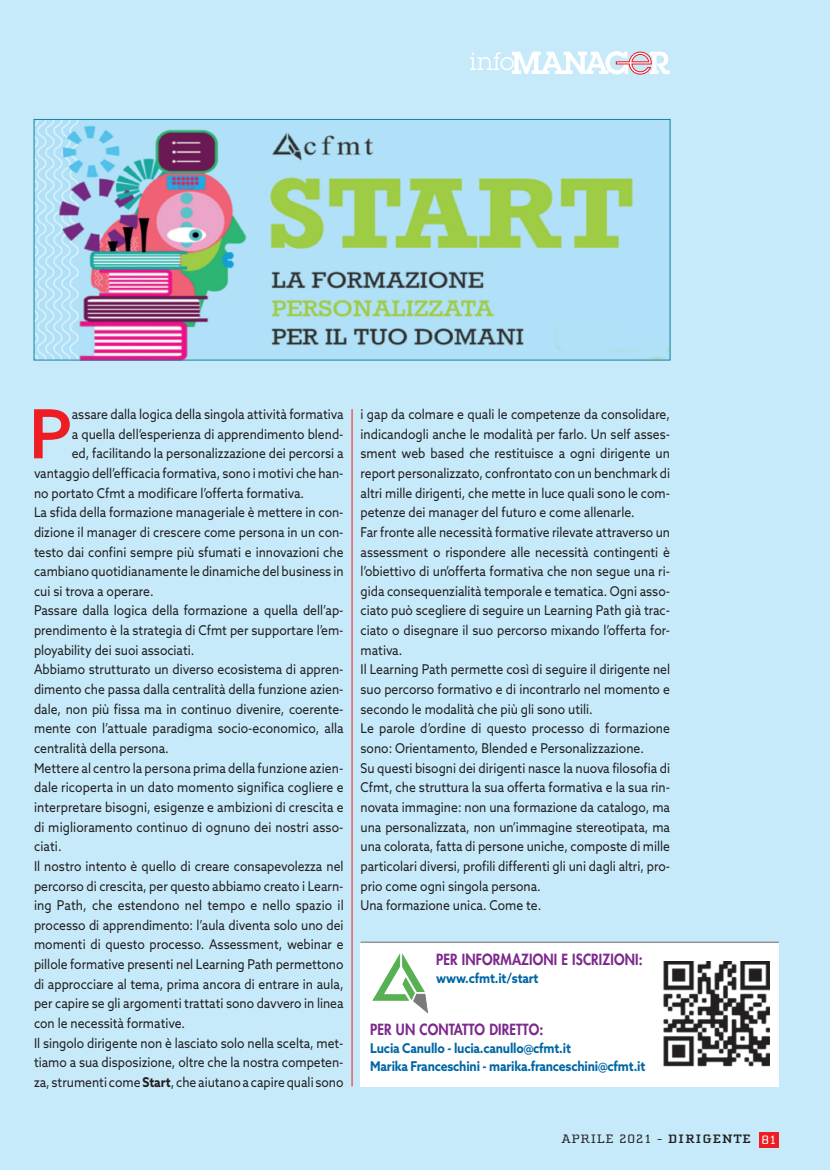
<style>
.page{position:relative;width:830px;height:1170px;background:#fff}
.page>*{position:absolute;margin:0;border:0;box-sizing:border-box;transform-origin:0 0}
.t1{font:500 67.8px "Azo Sans";color:#ee1d23}
.t2{font:800 15px "Futura";letter-spacing:.01em;color:#7d298d;scale:.9 1}
.t3{font:13.5px/19.6px "Azo Sans";color:#231f20;scale:.9 1}
.t4{font:700 13.5px/18px "Azo Sans";letter-spacing:-.015em;color:#0067a5;scale:.9 1}
.t5{font:12.6px "Cholla Slab";letter-spacing:.05em;color:#231f20;scale:1.2 1}
.s1{font-weight:700}
.s2{color:#fff}
</style>
<div class="page">
<div style="left:0;top:0;width:829px;height:1169px;background:#c6eafa"></div>
<div style="left:758px;top:1131px;width:20px;height:16px;background:#ee1d23"></div>
<svg style="left:470px;top:51px;width:199px;height:23px"></svg>
<div style="left:360px;top:942px;width:418px;height:144px;background:#fff"></div>
<svg style="left:372px;top:953px;width:55px;height:59px"></svg>
<img style="left:663px;top:961px;width:105px;height:106px">
<hr style="left:360px;top:941px;width:418px;height:1px;background:#939598">
<img style="left:36px;top:121px;width:632px;height:237px">
<div style="left:34px;top:119px;width:636px;height:241px;border:1px solid #1682a3"></div>
<hr style="left:351px;top:409px;width:1px;height:677px;background:#ee3e34">
<h1 class="t1" style="left:29px;top:389px;width:44px">P</h1>
<p class="t3" style="left:72px;top:404px;width:303px">assare dalla logica della singola attività formativa</p>
<p class="t3" style="left:72px;top:424px;width:303px">a quella dell’esperienza di apprendimento blend-</p>
<p class="t3" style="left:72px;top:443px;width:303px">ed, facilitando la personalizzazione dei percorsi a</p>
<p class="t3" style="left:34px;top:463px;width:345px">vantaggio dell’efficacia formativa, sono i motivi che han-</p>
<p class="t3" style="left:34px;top:483px;width:301px">no portato Cfmt a modificare l’offerta formativa.</p>
<p class="t3" style="left:34px;top:502px;width:345px">La sfida della formazione manageriale è mettere in con-</p>
<p class="t3" style="left:34px;top:522px;width:345px">dizione il manager di crescere come persona in un con-</p>
<p class="t3" style="left:34px;top:541px;width:345px">testo dai confini sempre più sfumati e innovazioni che</p>
<p class="t3" style="left:34px;top:561px;width:345px">cambiano quotidianamente le dinamiche del business in</p>
<p class="t3" style="left:34px;top:581px;width:134px">cui si trova a operare.</p>
<p class="t3" style="left:34px;top:600px;width:345px">Passare dalla logica della formazione a quella dell’ap-</p>
<p class="t3" style="left:34px;top:620px;width:345px">prendimento è la strategia di Cfmt per supportare l’em-</p>
<p class="t3" style="left:34px;top:640px;width:180px">ployability dei suoi associati.</p>
<p class="t3" style="left:34px;top:659px;width:345px">Abbiamo strutturato un diverso ecosistema di appren-</p>
<p class="t3" style="left:34px;top:679px;width:345px">dimento che passa dalla centralità della funzione azien-</p>
<p class="t3" style="left:34px;top:698px;width:345px">dale, non più fissa ma in continuo divenire, coerente-</p>
<p class="t3" style="left:34px;top:718px;width:345px">mente con l’attuale paradigma socio-economico, alla</p>
<p class="t3" style="left:34px;top:738px;width:151px">centralità della persona.</p>
<p class="t3" style="left:34px;top:757px;width:345px">Mettere al centro la persona prima della funzione azien-</p>
<p class="t3" style="left:34px;top:777px;width:345px">dale ricoperta in un dato momento significa cogliere e</p>
<p class="t3" style="left:34px;top:797px;width:345px">interpretare bisogni, esigenze e ambizioni di crescita e</p>
<p class="t3" style="left:34px;top:816px;width:345px">di miglioramento continuo di ognuno dei nostri asso-</p>
<p class="t3" style="left:34px;top:836px;width:32px">ciati.</p>
<p class="t3" style="left:34px;top:856px;width:345px">Il nostro intento è quello di creare consapevolezza nel</p>
<p class="t3" style="left:34px;top:875px;width:345px">percorso di crescita, per questo abbiamo creato i Learn-</p>
<p class="t3" style="left:34px;top:895px;width:345px">ing Path, che estendono nel tempo e nello spazio il</p>
<p class="t3" style="left:34px;top:914px;width:345px">processo di apprendimento: l’aula diventa solo uno dei</p>
<p class="t3" style="left:34px;top:934px;width:345px">momenti di questo processo. Assessment, webinar e</p>
<p class="t3" style="left:34px;top:954px;width:345px">pillole formative presenti nel Learning Path permettono</p>
<p class="t3" style="left:34px;top:973px;width:345px">di approcciare al tema, prima ancora di entrare in aula,</p>
<p class="t3" style="left:34px;top:993px;width:345px">per capire se gli argomenti trattati sono davvero in linea</p>
<p class="t3" style="left:34px;top:1013px;width:169px">con le necessità formative.</p>
<p class="t3" style="left:34px;top:1032px;width:345px">Il singolo dirigente non è lasciato solo nella scelta, met-</p>
<p class="t3" style="left:34px;top:1052px;width:345px">tiamo a sua disposizione, oltre che la nostra competen-</p>
<p class="t3" style="left:34px;top:1072px;width:345px">za, strumenti come <span class="s1">Start</span>, che aiutano a capire quali sono</p>
<p class="t3" style="left:360px;top:404px;width:345px">i gap da colmare e quali le competenze da consolidare, indicandogli anche le modalità per farlo. Un self asses&shy;sment web based che restituisce a ogni dirigente un report personalizzato, confrontato con un benchmark di altri mille dirigenti, che mette in luce quali sono le com&shy;petenze dei manager del futuro e come allenarle.<br>Far fronte alle necessità formative rilevate attraverso un assessment o rispondere alle necessità contingenti è l’obiettivo di un’offerta formativa che non segue una ri&shy;gida consequenzialità temporale e tematica. Ogni asso&shy;ciato può scegliere di seguire un Learning Path già trac&shy;ciato o disegnare il suo percorso mixando l’offerta for&shy;mativa.<br>Il Learning Path permette così di seguire il dirigente nel suo percorso formativo e di incontrarlo nel momento e secondo le modalità che più gli sono utili.<br>Le parole d’ordine di questo processo di formazione sono: Orientamento, Blended e Personalizzazione.<br>Su questi bisogni dei dirigenti nasce la nuova filosofia di Cfmt, che struttura la sua offerta formativa e la sua rin&shy;novata immagine: non una formazione da catalogo, ma una personalizzata, non un’immagine stereotipata, ma una colorata, fatta di persone uniche, composte di mille particolari diversi, profili differenti gli uni dagli altri, pro&shy;prio come ogni singola persona.<br>Una formazione unica. Come te.</p>
<p class="t2" style="left:436px;top:949px;width:231px">PER INFORMAZIONI E ISCRIZIONI:</p>
<p class="t4" style="left:436px;top:969px;width:115px">www.cfmt.it/start</p>
<p class="t2" style="left:370px;top:1019px;width:194px">PER UN CONTATTO DIRETTO:</p>
<p class="t4" style="left:370px;top:1039px;width:307px">Lucia Canullo - lucia.canullo@cfmt.it<br>Marika Franceschini - marika.franceschini@cfmt.it</p>
<p class="t5" style="left:561px;top:1132px;width:180px">APRILE 2021 - <span class="s1">DIRIGENTE</span> <span class="s2">81</span></p>
</div>
